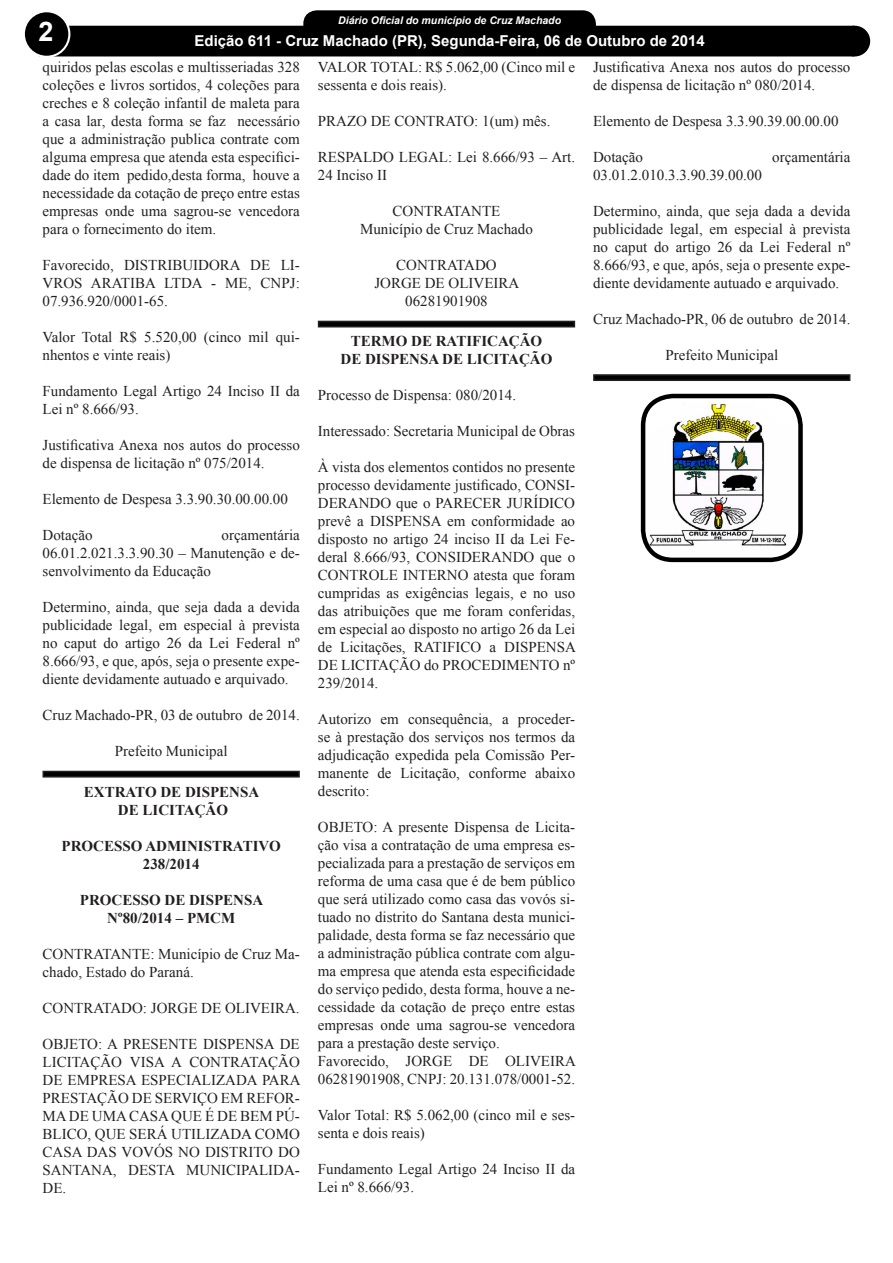
<style>
.page{position:relative;width:893px;height:1263px;background:#fff}
.page>*{position:absolute;margin:0;border:0;box-sizing:border-box;transform-origin:0 0}
.t1{font:700 27px "Arial";color:#fff}
.t2{font:15px/18px "Times New Roman";color:#231f20}
.t3{font:700 15px/18px "Times New Roman";color:#231f20;text-align:center}
.t4{font:700 15px "Arial";color:#fff}
.t5{font:italic 700 10.5px "Arial";color:#fff}
</style>
<div class="page">
<div style="left:305px;top:12px;width:289px;height:28px;background:#000;border-radius:12px"></div>
<div style="left:303px;top:10px;width:293px;height:31px;border:3px solid #000;border-radius:12px"></div>
<div style="left:39px;top:26px;width:815px;height:30px;background:#000"></div>
<div style="left:24px;top:11px;width:45px;height:46px;background:#000;border-radius:50%"></div>
<div style="left:23px;top:10px;width:47px;height:48px;border:2px solid #fff;border-radius:50%"></div>
<div style="left:840px;top:27px;width:29px;height:29px;background:#000;border-radius:50%"></div>
<div style="left:839px;top:26px;width:31px;height:30px;border:2px solid #000;border-radius:50%"></div>
<svg style="left:42px;top:770px;width:258px;height:8px;background:#333232"></svg>
<svg style="left:317px;top:320px;width:259px;height:8px;background:#343233"></svg>
<img style="left:646px;top:402px;width:154px;height:152px">
<div style="left:641px;top:394px;width:162px;height:168px;border:4px solid #000;border-radius:30px"></div>
<svg style="left:593px;top:374px;width:258px;height:7px;background:#171516"></svg>
<p class="t5" style="left:338px;top:14px;width:224px">Diário Oficial do município de Cruz Machado</p>
<p class="t4" style="left:195px;top:31px;width:512px">Edição 611 - Cruz Machado (PR), Segunda-Feira, 06 de Outubro de 2014</p>
<p class="t2" style="left:43px;top:58px;width:259px;text-align:justify">quiridos pelas escolas e multisseriadas 328 coleções e livros sortidos, 4 coleções para creches e 8 coleção infantil de maleta para a casa lar, desta forma se faz necessário que a administração publica contrate com alguma empresa que atenda esta especifici&shy;dade do item pedido,desta forma, houve a necessidade da cotação de preço entre estas empresas onde uma sagrou-se vencedora para o fornecimento do item.</p>
<p class="t2" style="left:43px;top:256px;width:259px;text-align:justify">Favorecido, DISTRIBUIDORA DE LI-VROS ARATIBA LTDA - ME, CNPJ:<br>07.936.920/0001-65.</p>
<p class="t2" style="left:43px;top:328px;width:259px">Valor Total R$ 5.520,00 (cinco mil qui&shy;nhentos e vinte reais)</p>
<p class="t2" style="left:43px;top:382px;width:259px">Fundamento Legal Artigo 24 Inciso II da<br>Lei nº 8.666/93.</p>
<p class="t2" style="left:43px;top:436px;width:259px">Justificativa Anexa nos autos do processo de dispensa de licitação nº 075/2014.</p>
<p class="t2" style="left:43px;top:490px;width:247px">Elemento de Despesa 3.3.90.30.00.00.00</p>
<p class="t2" style="left:43px;top:526px;width:51px">Dotação</p>
<p class="t1" style="left:38px;top:13px;width:17px">2</p>
<p class="t2" style="left:318px;top:58px;width:259px">VALOR TOTAL: R$ 5.062,00 (Cinco mil e sessenta e dois reais).</p>
<p class="t2" style="left:318px;top:112px;width:234px">PRAZO DE CONTRATO: 1(um) mês.</p>
<p class="t2" style="left:318px;top:148px;width:259px">RESPALDO LEGAL: Lei 8.666/93 – Art.<br>24 Inciso II</p>
<p class="t2" style="left:392px;top:202px;width:109px">CONTRATANTE</p>
<p class="t2" style="left:360px;top:220px;width:174px">Município de Cruz Machado</p>
<p class="t2" style="left:396px;top:256px;width:102px">CONTRATADO</p>
<p class="t2" style="left:374px;top:274px;width:146px">JORGE DE OLIVEIRA</p>
<p class="t2" style="left:405px;top:292px;width:84px">06281901908</p>
<p class="t3" style="left:351px;top:331px;width:193px">TERMO DE RATIFICAÇÃO</p>
<p class="t3" style="left:341px;top:349px;width:213px">DE DISPENSA DE LICITAÇÃO</p>
<p class="t2" style="left:318px;top:385px;width:200px">Processo de Dispensa: 080/2014.</p>
<p class="t2" style="left:318px;top:421px;width:259px">Interessado: Secretaria Municipal de Obras</p>
<p class="t2" style="left:318px;top:457px;width:260px;text-align:justify">À vista dos elementos contidos no presente processo devidamente justificado, CONSI-DERANDO que o PARECER JURÍDICO prevê a DISPENSA em conformidade ao disposto no artigo 24 inciso II da Lei Fe&shy;deral 8.666/93, CONSIDERANDO que o CONTROLE INTERNO atesta que foram cumpridas as exigências legais, e no uso das atribuições que me foram conferidas, em especial ao disposto no artigo 26 da Lei de Licitações, RATIFICO a DISPENSA DE LICITAÇÃO do PROCEDIMENTO nº 239/2014.</p>
<p class="t2" style="left:318px;top:709px;width:259px;text-align:justify">Autorizo em consequência, a proceder&shy;se à prestação dos serviços nos termos da adjudicação expedida pela Comissão Per&shy;manente de Licitação, conforme abaixo descrito:</p>
<p class="t2" style="left:318px;top:817px;width:259px;text-align:justify">OBJETO: A presente Dispensa de Licita&shy;ção visa a contratação de uma empresa es&shy;pecializada para a prestação de serviços em reforma de uma casa que é de bem público que será utilizado como casa das vovós si&shy;tuado no distrito do Santana desta munici&shy;palidade, desta forma se faz necessário que a administração pública contrate com algu&shy;ma empresa que atenda esta especificidade do serviço pedido, desta forma, houve a ne&shy;cessidade da cotação de preço entre estas empresas onde uma sagrou-se vencedora para a prestação deste serviço.</p>
<p class="t2" style="left:318px;top:1051px;width:260px">Favorecido, JORGE DE OLIVEIRA<br>06281901908, CNPJ: 20.131.078/0001-52.</p>
<p class="t2" style="left:318px;top:1105px;width:259px">Valor Total: R$ 5.062,00 (cinco mil e ses&shy;senta e dois reais)</p>
<p class="t2" style="left:318px;top:1159px;width:259px">Fundamento Legal Artigo 24 Inciso II da<br>Lei nº 8.666/93.</p>
<p class="t2" style="left:593px;top:58px;width:259px">Justificativa Anexa nos autos do processo de dispensa de licitação nº 080/2014.</p>
<p class="t2" style="left:593px;top:112px;width:247px">Elemento de Despesa 3.3.90.39.00.00.00</p>
<p class="t2" style="left:593px;top:148px;width:51px">Dotação</p>
<p class="t2" style="left:772px;top:148px;width:80px">orçamentária</p>
<p class="t2" style="left:593px;top:166px;width:170px">03.01.2.010.3.3.90.39.00.00</p>
<p class="t2" style="left:593px;top:202px;width:259px;text-align:justify">Determino, ainda, que seja dada a devida publicidade legal, em especial à prevista no caput do artigo 26 da Lei Federal nº 8.666/93, e que, após, seja o presente expe&shy;diente devidamente autuado e arquivado.</p>
<p class="t2" style="left:593px;top:310px;width:259px">Cruz Machado-PR, 06 de outubro de 2014.</p>
<p class="t2" style="left:665px;top:346px;width:114px">Prefeito Municipal</p>
<p class="t2" style="left:43px;top:526px;width:259px;text-align:justify;text-indent:179px">orçamentária 06.01.2.021.3.3.90.30 – Manutenção e de&shy;senvolvimento da Educação</p>
<p class="t2" style="left:43px;top:598px;width:259px;text-align:justify">Determino, ainda, que seja dada a devida publicidade legal, em especial à prevista no caput do artigo 26 da Lei Federal nº 8.666/93, e que, após, seja o presente expe&shy;diente devidamente autuado e arquivado.</p>
<p class="t2" style="left:43px;top:706px;width:259px">Cruz Machado-PR, 03 de outubro de 2014.</p>
<p class="t2" style="left:115px;top:742px;width:114px">Prefeito Municipal</p>
<p class="t3" style="left:84px;top:783px;width:177px">EXTRATO DE DISPENSA</p>
<p class="t3" style="left:118px;top:801px;width:112px">DE LICITAÇÃO</p>
<p class="t3" style="left:62px;top:837px;width:221px">PROCESSO ADMINISTRATIVO<br>238/2014</p>
<p class="t3" style="left:80px;top:891px;width:185px">PROCESSO DE DISPENSA</p>
<p class="t3" style="left:107px;top:909px;width:130px">Nº80/2014 – PMCM</p>
<p class="t2" style="left:43px;top:945px;width:259px">CONTRATANTE: Município de Cruz Ma&shy;chado, Estado do Paraná.</p>
<p class="t2" style="left:43px;top:999px;width:259px">CONTRATADO: JORGE DE OLIVEIRA.</p>
<p class="t2" style="left:43px;top:1035px;width:260px;text-align:justify">OBJETO: A PRESENTE DISPENSA DE LICITAÇÃO VISA A CONTRATAÇÃO DE EMPRESA ESPECIALIZADA PARA PRESTAÇÃO DE SERVIÇO EM REFOR-MA DE UMA CASA QUE É DE BEM PÚ-BLICO, QUE SERÁ UTILIZADA COMO CASA DAS VOVÓS NO DISTRITO DO SANTANA, DESTA MUNICIPALIDA-DE.</p>
</div>
